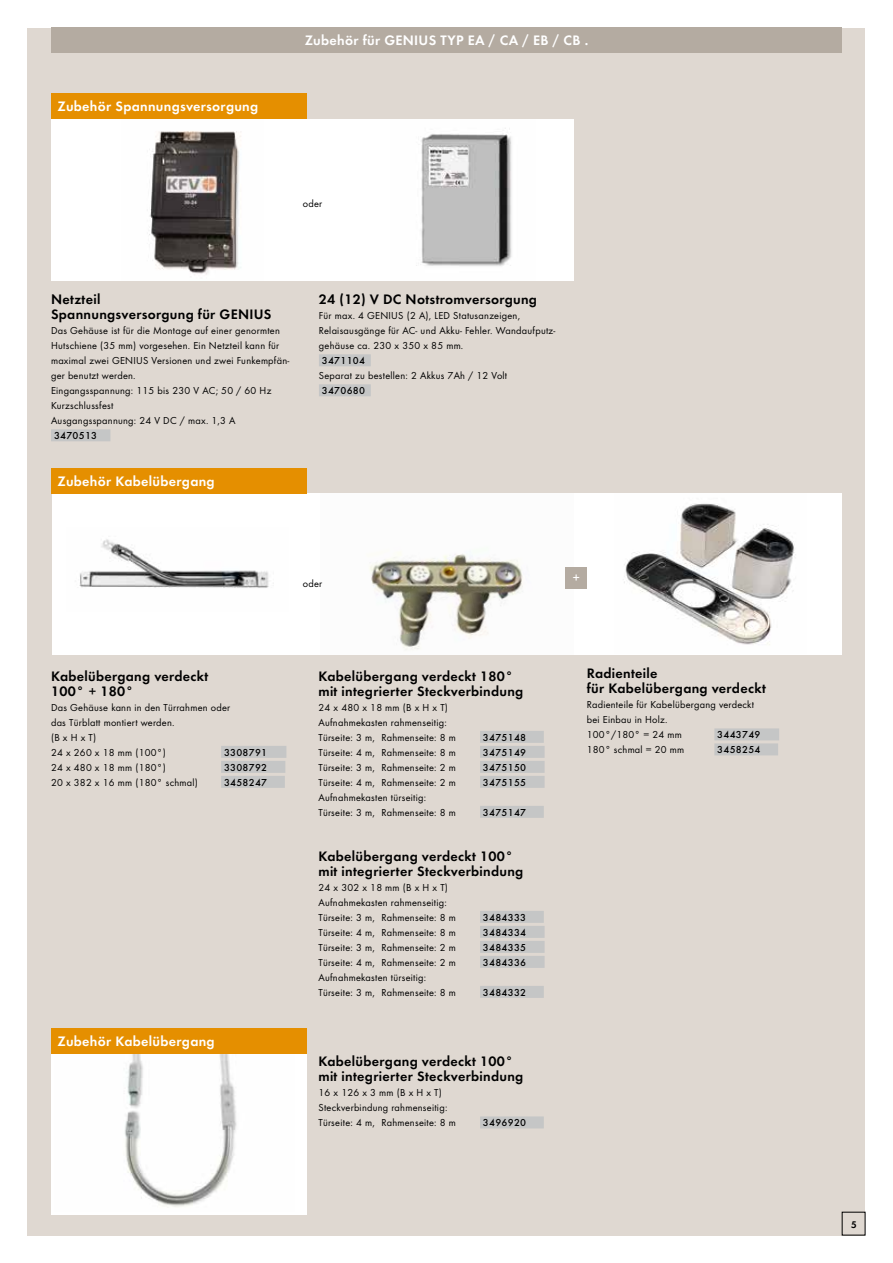
<style>
.page{position:relative;width:893px;height:1263px;background:#fff}
.page>*{position:absolute;margin:0;border:0;box-sizing:border-box;transform-origin:0 0}
.t1{font:14.25px/15px "Futura Dem";letter-spacing:.02em;color:#000}
.t2{font:14.25px "Futura Dem";letter-spacing:.02em;color:#fff}
.t3{font:13.5px "Futura Dem";color:#fff}
.t4{font:10.5px/15px "Futura Boo";letter-spacing:.025em;color:#000}
.t5{font:500 10.5px "Futura";letter-spacing:.025em;color:#000}
.t6{font:10.05px "Futura Dem";color:#000}
</style>
<div class="page">
<div style="left:28px;top:28px;width:837px;height:1207px;background:#dfd8d1"></div>
<div style="left:51px;top:28px;width:791px;height:25px;background:#b4aba1"></div>
<img style="left:320px;top:493px;width:254px;height:162px">
<div style="left:319px;top:119px;width:255px;height:162px;background:#fff"></div>
<img style="left:416px;top:128px;width:96px;height:138px">
<div style="left:319px;top:354px;width:52px;height:12px;background:#c5c6c6"></div>
<div style="left:319px;top:384px;width:52px;height:12px;background:#c5c6c6"></div>
<div style="left:52px;top:493px;width:268px;height:162px;background:#fff"></div>
<img style="left:79px;top:539px;width:195px;height:49px">
<div style="left:574px;top:493px;width:268px;height:162px;background:#fff"></div>
<img style="left:624px;top:503px;width:172px;height:142px">
<div style="left:221px;top:746px;width:65px;height:12px;background:#c5c6c6"></div>
<div style="left:221px;top:761px;width:64px;height:12px;background:#c5c6c6"></div>
<div style="left:221px;top:776px;width:64px;height:12px;background:#c5c6c6"></div>
<div style="left:714px;top:728px;width:65px;height:12px;background:#c5c6c6"></div>
<div style="left:714px;top:743px;width:64px;height:12px;background:#c5c6c6"></div>
<div style="left:566px;top:568px;width:21px;height:21px;background:#b4aba1"></div>
<div style="left:51px;top:119px;width:281px;height:162px;background:#fff"></div>
<img style="left:149px;top:131px;width:92px;height:144px">
<div style="left:51px;top:429px;width:59px;height:12px;background:#c5c6c6"></div>
<div style="left:51px;top:94px;width:255px;height:25px;background:#e58f00"></div>
<div style="left:51px;top:468px;width:255px;height:25px;background:#e58f00"></div>
<div style="left:480px;top:731px;width:64px;height:12px;background:#c5c6c6"></div>
<div style="left:480px;top:746px;width:65px;height:12px;background:#c5c6c6"></div>
<div style="left:480px;top:761px;width:65px;height:12px;background:#c5c6c6"></div>
<div style="left:480px;top:776px;width:65px;height:12px;background:#c5c6c6"></div>
<div style="left:480px;top:806px;width:64px;height:12px;background:#c5c6c6"></div>
<div style="left:480px;top:911px;width:64px;height:12px;background:#c5c6c6"></div>
<div style="left:480px;top:926px;width:65px;height:12px;background:#c5c6c6"></div>
<div style="left:480px;top:941px;width:65px;height:12px;background:#c5c6c6"></div>
<div style="left:480px;top:956px;width:65px;height:12px;background:#c5c6c6"></div>
<div style="left:480px;top:986px;width:64px;height:12px;background:#c5c6c6"></div>
<div style="left:51px;top:1053px;width:255px;height:162px;background:#fff"></div>
<img style="left:55px;top:1053px;width:240px;height:154px">
<div style="left:480px;top:1116px;width:64px;height:12px;background:#c5c6c6"></div>
<div style="left:51px;top:1028px;width:255px;height:25px;background:#e58f00"></div>
<h1 class="t2" style="left:57px;top:96px;width:202px">Zubehör Spannungsversorgung</h1>
<h1 class="t2" style="left:305px;top:30px;width:90px">Zubehör für GENIUS</h1>
<h1 class="t2" style="left:440px;top:30px;width:9px">TYP</h1>
<h1 class="t2" style="left:468px;top:30px;width:122px">EA / CA / EB / CB .</h1>
<p class="t4" style="left:303px;top:195px;width:21px">oder</p>
<h1 class="t1" style="left:51px;top:291px;width:222px">N etzteil<br>Spannungsversorgung für Genius</h1>
<p class="t4" style="left:51px;top:323px;width:230px;text-align:justify">Das Gehäuse ist für die Montage auf einer genormten Hutschiene (35 mm) vorgesehen. Ein Netzteil kann für maximal zwei Genius</p>
<p class="t4" style="left:152px;top:353px;width:139px">Versionen und zwei Funkempfän-</p>
<p class="t4" style="left:51px;top:368px;width:222px">ger benutzt werden.<br>Eingangsspannung: 115 bis 230 V AC; 50 / 60 Hz<br>Kurzschlussfest<br>Ausgangsspannung: 24 V DC / max. 1,3 A</p>
<p class="t5" style="left:54px;top:429px;width:45px">3470513</p>
<h1 class="t2" style="left:57px;top:470px;width:159px">Zubehör Kabelübergang</h1>
<h1 class="t1" style="left:319px;top:291px;width:220px">24 (12) V DC Notstromversorgung</h1>
<p class="t4" style="left:319px;top:308px;width:63px">Für max. 4 Genius</p>
<p class="t4" style="left:319px;top:308px;width:238px;text-indent:88px">(2 A), LED Statusanzeigen,<br>Relaisausgänge für AC- und Akku- Fehler. Wandaufputz&shy;gehäuse ca. 230 x 350 x 85 mm.</p>
<p class="t5" style="left:322px;top:354px;width:45px">3471104</p>
<p class="t4" style="left:319px;top:368px;width:190px">Separat zu bestellen: 2 Akkus 7Ah / 12 Volt</p>
<p class="t5" style="left:322px;top:384px;width:45px">3470680</p>
<h1 class="t1" style="left:51px;top:667px;width:159px">Kabelübergang verdeckt<br>100° + 180°</h1>
<p class="t4" style="left:51px;top:700px;width:181px">Das Gehäuse kann in den Türrahmen oder das Türblatt montiert werden.<br>(B x H x T)<br>24 x 260 x 18 mm (100°)</p>
<p class="t5" style="left:224px;top:746px;width:45px">3308791</p>
<p class="t4" style="left:51px;top:760px;width:116px">24 x 480 x 18 mm (180°)</p>
<p class="t5" style="left:224px;top:761px;width:45px">3308792</p>
<p class="t4" style="left:51px;top:775px;width:148px">20 x 382 x 16 mm (180° schmal)</p>
<p class="t5" style="left:224px;top:776px;width:45px">3458247</p>
<h1 class="t2" style="left:57px;top:1030px;width:159px">Zubehör Kabelübergang</h1>
<p class="t4" style="left:303px;top:576px;width:21px">oder</p>
<h1 class="t1" style="left:318px;top:667px;width:206px">Kabelübergang verdeckt 180° mit integrierter Steckverbindung</h1>
<p class="t4" style="left:318px;top:700px;width:139px">24 x 480 x 18 mm (B x H x T)<br>Aufnahmekasten rahmenseitig:<br>Türseite: 3 m, Rahmenseite: 8 m</p>
<p class="t5" style="left:483px;top:731px;width:45px">3475148</p>
<p class="t4" style="left:318px;top:745px;width:139px">Türseite: 4 m, Rahmenseite: 8 m</p>
<p class="t5" style="left:483px;top:746px;width:45px">3475149</p>
<p class="t4" style="left:318px;top:760px;width:139px">Türseite: 3 m, Rahmenseite: 2 m</p>
<p class="t5" style="left:483px;top:761px;width:45px">3475150</p>
<p class="t4" style="left:318px;top:775px;width:139px">Türseite: 4 m, Rahmenseite: 2 m</p>
<p class="t5" style="left:483px;top:776px;width:45px">3475155</p>
<p class="t4" style="left:318px;top:790px;width:139px">Aufnahmekasten türseitig:<br>Türseite: 3 m, Rahmenseite: 8 m</p>
<p class="t5" style="left:483px;top:806px;width:45px">3475147</p>
<h1 class="t1" style="left:318px;top:847px;width:206px">Kabelübergang verdeckt 100° mit integrierter Steckverbindung</h1>
<p class="t4" style="left:318px;top:880px;width:139px">24 x 302 x 18 mm (B x H x T)<br>Aufnahmekasten rahmenseitig:<br>Türseite: 3 m, Rahmenseite: 8 m</p>
<p class="t5" style="left:483px;top:911px;width:45px">3484333</p>
<p class="t4" style="left:318px;top:925px;width:139px">Türseite: 4 m, Rahmenseite: 8 m</p>
<p class="t5" style="left:483px;top:926px;width:45px">3484334</p>
<p class="t4" style="left:318px;top:940px;width:139px">Türseite: 3 m, Rahmenseite: 2 m</p>
<p class="t5" style="left:483px;top:941px;width:45px">3484335</p>
<p class="t4" style="left:318px;top:955px;width:139px">Türseite: 4 m, Rahmenseite: 2 m</p>
<p class="t5" style="left:483px;top:956px;width:45px">3484336</p>
<p class="t4" style="left:318px;top:970px;width:139px">Aufnahmekasten türseitig:<br>Türseite: 3 m, Rahmenseite: 8 m</p>
<p class="t5" style="left:483px;top:986px;width:45px">3484332</p>
<h1 class="t1" style="left:318px;top:1053px;width:206px">Kabelübergang verdeckt 100° mit integrierter Steckverbindung</h1>
<p class="t4" style="left:318px;top:1085px;width:139px">16 x 126 x 3 mm (B x H x T)<br>Steckverbindung rahmenseitig:<br>Türseite: 4 m, Rahmenseite: 8 m</p>
<p class="t5" style="left:483px;top:1117px;width:45px">3496920</p>
<p class="t3" style="left:572px;top:567px;width:9px">+</p>
<h1 class="t1" style="left:587px;top:665px;width:181px">Radienteile<br>für Kabelübergang verdeckt</h1>
<p class="t4" style="left:587px;top:697px;width:169px">Radienteile für Kabelübergang verdeckt bei Einbau in Holz.<br>100°/180° = 24 mm</p>
<p class="t5" style="left:717px;top:729px;width:45px">3443749</p>
<p class="t4" style="left:587px;top:742px;width:99px">180° schmal = 20 mm</p>
<p class="t5" style="left:717px;top:744px;width:45px">3458254</p>
<p class="t6" style="left:851px;top:1217px;width:7px">5</p>
</div>
